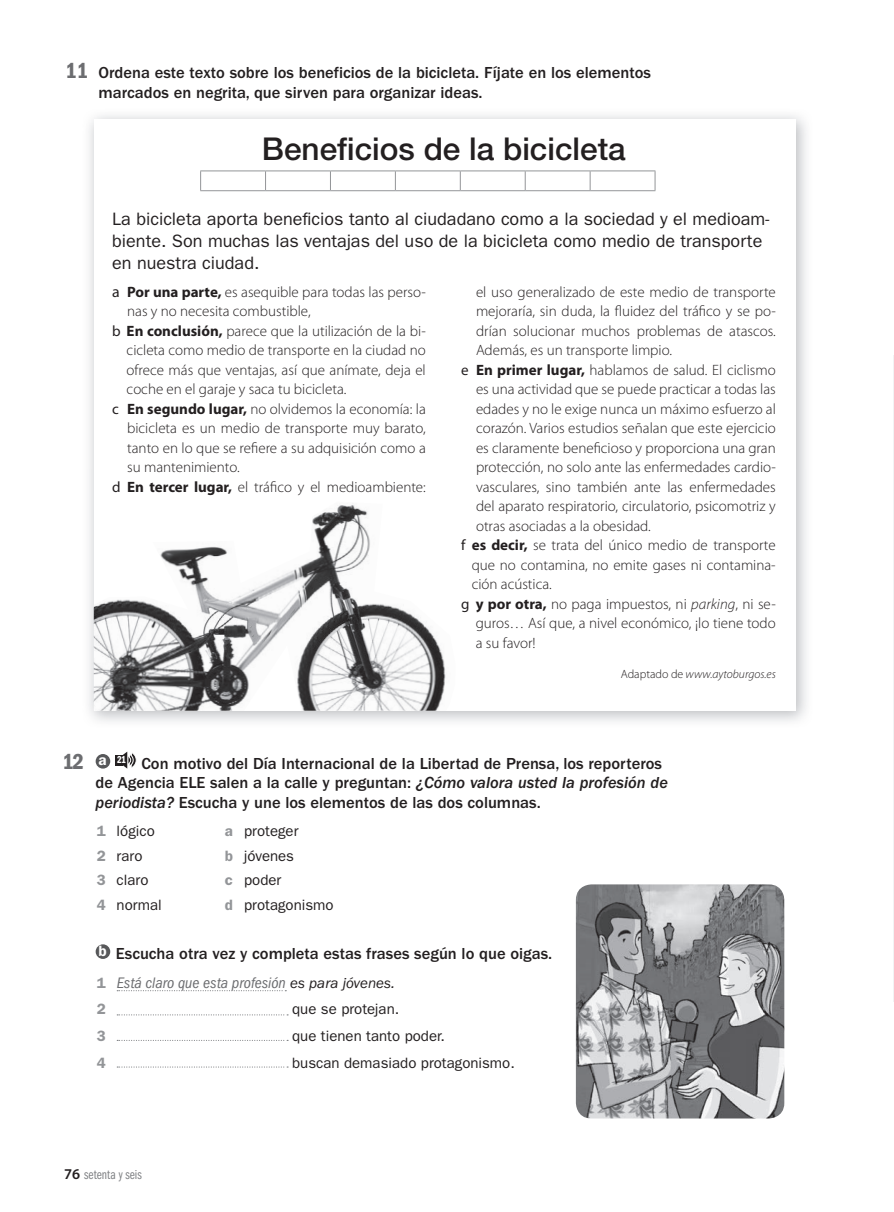
<style>
.page{position:relative;width:894px;height:1212px;background:#fff}
.page>*{position:absolute;margin:0;border:0;box-sizing:border-box;transform-origin:0 0}
.t1{font:500 31.5px "Helvetica Neue LT Std";color:#231f20}
.t2{font:18px/21.8px "ITC Franklin Gothic Std";color:#231f20}
.t3{font:500 16.5px/19.5px "ITC Franklin Gothic Std";color:#231f20}
.t4{font:italic condensed 15.75px "ITC Franklin Gothic Std";color:#6c6d70}
.t5{font:300 15px "Myriad Pro";color:#231f20}
.t6{font:15px "ITC Franklin Gothic Std";color:#231f20}
.t7{font:600 15px "ITC Franklin Gothic Std";color:#939598}
.t8{font:13.5px "ITC Franklin Gothic Std Bk Cp";color:#808285}
.t9{font:italic 300 12px "Myriad Pro";color:#231f20}
.s1{font-family:"ITC Franklin Gothic Std Dm Cd";font-weight:400;font-size:22.5px;color:#6c6d70}
.s2{font-weight:400;font-size:15.75px}
.s3{font-weight:700}
.s4{font-weight:400}
.s5{font-style:italic}
.s6{font-style:normal}
.s7{font-family:"ITC Franklin Gothic Std Med It";font-weight:400}
.s8{font-weight:600;color:#939598}
.s9{font-weight:600;font-style:normal;font-stretch:normal;font-size:15px;color:#939598}
.s10{font-stretch:normal;font-size:15px;color:#231f20}
.s11{font-family:"Myriad Pro";font-weight:600;font-size:15px;color:#231f20}
</style>
<div class="page">
<img style="left:89px;top:115px;width:718px;height:607px">
<div style="left:94px;top:119px;width:701px;height:591px;background:#fff"></div>
<img style="left:94px;top:505px;width:352px;height:205px">
<svg style="left:117px;top:990px;width:169px;height:1px"></svg>
<div style="left:96px;top:754px;width:14px;height:14px;background:#57585a;border-radius:50%"></div>
<svg style="left:116px;top:751px;width:21px;height:17px"></svg>
<div style="left:96px;top:944px;width:14px;height:15px;background:#57585a;border-radius:50%"></div>
<svg style="left:117px;top:1014px;width:171px;height:1px"></svg>
<svg style="left:117px;top:1040px;width:171px;height:1px"></svg>
<svg style="left:117px;top:1066px;width:171px;height:1px"></svg>
<img style="left:576px;top:884px;width:208px;height:234px">
<svg style="left:200px;top:171px;width:1px;height:19px"></svg>
<hr style="left:200px;top:170px;width:65px;height:1px;background:#939598">
<hr style="left:265px;top:170px;width:65px;height:1px;background:#939598">
<hr style="left:330px;top:170px;width:65px;height:1px;background:#939598">
<hr style="left:395px;top:170px;width:65px;height:1px;background:#939598">
<hr style="left:460px;top:170px;width:65px;height:1px;background:#939598">
<hr style="left:525px;top:170px;width:65px;height:1px;background:#939598">
<hr style="left:590px;top:170px;width:65px;height:1px;background:#939598">
<svg style="left:265px;top:171px;width:1px;height:19px"></svg>
<svg style="left:330px;top:171px;width:1px;height:19px"></svg>
<svg style="left:395px;top:171px;width:1px;height:19px"></svg>
<svg style="left:460px;top:171px;width:1px;height:19px"></svg>
<svg style="left:525px;top:171px;width:1px;height:19px"></svg>
<svg style="left:589px;top:171px;width:1px;height:19px"></svg>
<svg style="left:654px;top:171px;width:1px;height:19px"></svg>
<hr style="left:200px;top:190px;width:65px;height:1px;background:#939598">
<hr style="left:265px;top:190px;width:65px;height:1px;background:#939598">
<hr style="left:330px;top:190px;width:65px;height:1px;background:#939598">
<hr style="left:395px;top:190px;width:65px;height:1px;background:#939598">
<hr style="left:460px;top:190px;width:65px;height:1px;background:#939598">
<hr style="left:525px;top:190px;width:65px;height:1px;background:#939598">
<hr style="left:590px;top:190px;width:65px;height:1px;background:#939598">
<hr style="left:893px;top:355px;width:1px;height:646px;background:#f2f3f4">
<p class="t3" style="left:98px;top:63px;width:554px;text-indent:-33px"><span class="s1">11</span> Ordena este texto sobre los beneficios de la bicicleta. Fíjate en los elementos marcados en negrita, que sirven para organizar ideas.</p>
<h1 class="t1" style="left:262px;top:130px;width:365px">Beneficios de la bicicleta</h1>
<p class="t2" style="left:112px;top:208px;width:658px">La bicicleta aporta beneficios tanto al ciudadano como a la sociedad y el medioam&shy;biente. Son muchas las ventajas del uso de la bicicleta como medio de transporte en nuestra ciudad.</p>
<p class="t5" style="left:112px;top:283px;width:315px"><span class="s2">a</span> <span class="s3">Por una parte,</span> es asequible para todas las perso-</p>
<p class="t5" style="left:127px;top:303px;width:185px">nas y no necesita combustible,</p>
<p class="t5" style="left:112px;top:322px;width:315px"><span class="s4">b</span> <span class="s3">En conclusión,</span> parece que la utilización de la bi-</p>
<p class="t5" style="left:127px;top:342px;width:301px">cicleta como medio de transporte en la ciudad no</p>
<p class="t5" style="left:127px;top:361px;width:301px">ofrece más que ventajas, así que anímate, deja el</p>
<p class="t5" style="left:127px;top:381px;width:221px">coche en el garaje y saca tu bicicleta.</p>
<p class="t5" style="left:112px;top:400px;width:315px"><span class="s4">c</span> <span class="s3">En segundo lugar,</span> no olvidemos la economía: la</p>
<p class="t5" style="left:127px;top:420px;width:300px">bicicleta es un medio de transporte muy barato,</p>
<p class="t5" style="left:127px;top:439px;width:300px">tanto en lo que se refiere a su adquisición como a</p>
<p class="t5" style="left:127px;top:459px;width:114px">su mantenimiento.</p>
<p class="t5" style="left:112px;top:478px;width:315px"><span class="s4">d</span> <span class="s3">En tercer lugar,</span> el tráfico y el medioambiente:</p>
<p class="t5" style="left:476px;top:283px;width:301px">el uso generalizado de este medio de transporte</p>
<p class="t5" style="left:476px;top:303px;width:301px">mejoraría, sin duda, la fluidez del tráfico y se po-</p>
<p class="t5" style="left:476px;top:322px;width:301px">drían solucionar muchos problemas de atascos.</p>
<p class="t5" style="left:476px;top:342px;width:197px">Además, es un transporte limpio.</p>
<p class="t5" style="left:461px;top:361px;width:316px"><span class="s4">e</span> <span class="s3">En primer lugar,</span> hablamos de salud. El ciclismo</p>
<p class="t5" style="left:476px;top:381px;width:301px">es una actividad que se puede practicar a todas las</p>
<p class="t5" style="left:476px;top:400px;width:301px">edades y no le exige nunca un máximo esfuerzo al</p>
<p class="t5" style="left:476px;top:420px;width:301px">corazón. Varios estudios señalan que este ejercicio</p>
<p class="t5" style="left:476px;top:439px;width:301px">es claramente beneficioso y proporciona una gran</p>
<p class="t5" style="left:476px;top:459px;width:301px">protección, no solo ante las enfermedades cardio-</p>
<p class="t5" style="left:476px;top:478px;width:301px">vasculares, sino también ante las enfermedades</p>
<p class="t5" style="left:476px;top:498px;width:301px">del aparato respiratorio, circulatorio, psicomotriz y</p>
<p class="t5" style="left:476px;top:517px;width:176px">otras asociadas a la obesidad.</p>
<p class="t5" style="left:461px;top:537px;width:316px"><span class="s4">f</span> <span class="s3">es decir,</span> se trata del único medio de transporte</p>
<p class="t5" style="left:472px;top:556px;width:305px">que no contamina, no emite gases ni contamina-</p>
<p class="t5" style="left:472px;top:576px;width:82px">ción acústica.</p>
<p class="t5" style="left:461px;top:595px;width:316px"><span class="s4">g</span> <span class="s3">y por otra,</span> no paga impuestos, ni <span class="s5">parking</span>, ni se-</p>
<p class="t5" style="left:476px;top:615px;width:301px">guros… Así que, a nivel económico, ¡lo tiene todo</p>
<p class="t5" style="left:476px;top:634px;width:61px">a su favor!</p>
<p class="t9" style="left:621px;top:668px;width:156px"><span class="s6">Adaptado de</span> www.aytoburgos.es</p>
<p class="t3" style="left:96px;top:753px;width:574px;text-indent:-33px"><span class="s1">12</span> <sup>a</sup> <sup>21</sup> Con motivo del Día Internacional de la Libertad de Prensa, los reporteros de Agencia ELE salen a la calle y preguntan: <span class="s7">¿Cómo valora usted la profesión de periodista?</span> Escucha y une los elementos de las dos columnas.</p>
<p class="t6" style="left:97px;top:822px;width:60px"><span class="s8">1</span> lógico</p>
<p class="t6" style="left:225px;top:822px;width:75px"><span class="s8">a</span> proteger</p>
<p class="t6" style="left:97px;top:847px;width:47px"><span class="s8">2</span> raro</p>
<p class="t6" style="left:225px;top:847px;width:71px"><span class="s8">b</span> jóvenes</p>
<p class="t6" style="left:97px;top:871px;width:53px"><span class="s8">3</span> claro</p>
<p class="t6" style="left:225px;top:871px;width:58px"><span class="s8">c</span> poder</p>
<p class="t6" style="left:97px;top:896px;width:67px"><span class="s8">4</span> normal</p>
<p class="t6" style="left:225px;top:896px;width:110px"><span class="s8">d</span> protagonismo</p>
<p class="t3" style="left:98px;top:944px;width:455px"><sup>b</sup> Escucha otra vez y completa estas frases según lo que oigas.</p>
<p class="t4" style="left:97px;top:973px;width:299px"><span class="s9">1</span> Está claro que esta profesión <span class="s10">es para jóvenes.</span></p>
<p class="t7" style="left:97px;top:1000px;width:10px">2</p>
<p class="t6" style="left:292px;top:1000px;width:109px">que se protejan.</p>
<p class="t7" style="left:97px;top:1027px;width:10px">3</p>
<p class="t6" style="left:292px;top:1027px;width:154px">que tienen tanto poder.</p>
<p class="t7" style="left:97px;top:1053px;width:10px">4</p>
<p class="t6" style="left:292px;top:1054px;width:224px">buscan demasiado protagonismo.</p>
<p class="t8" style="left:64px;top:1167px;width:79px"><span class="s11">76</span> setenta y seis</p>
</div>
